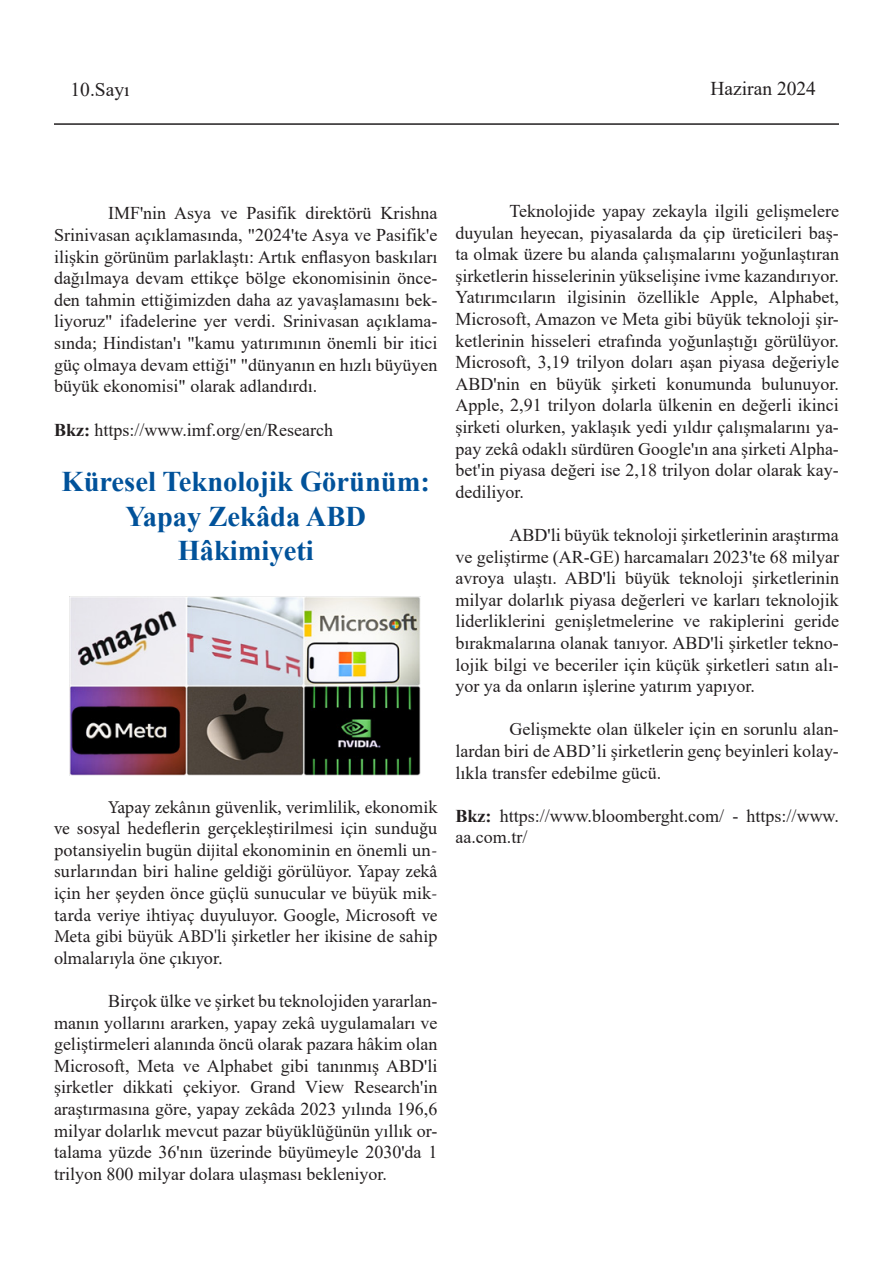
<style>
.page{position:relative;width:893px;height:1263px;background:#fff}
.page>*{position:absolute;margin:0;border:0;box-sizing:border-box;transform-origin:0 0}
.t1{font:700 28.5px/34.2px "Times New Roman";color:#01529a;text-align:center}
.t2{font:19.5px "Times New Roman";color:#231f20}
.t3{font:18px/21.6px "Times New Roman";color:#231f20;text-align:justify}
.t4{font:18px/21.6px "Minion Pro";color:#231f20;text-align:justify}
.s1{font-weight:700}
</style>
<div class="page">
<hr style="left:54px;top:123px;width:785px;height:2px;background:#231f20">
<img style="left:70px;top:596px;width:351px;height:179px">
<p class="t2" style="left:70px;top:75px;width:61px">10.Sayı</p>
<p class="t2" style="left:710px;top:74px;width:107px">Haziran 2024</p>
<p class="t3" style="left:54px;top:202px;width:385px;text-indent:54px">IMF'nin Asya ve Pasifik direktörü Krishna Srinivasan açıklamasında, "2024'te Asya ve Pasifik'e ilişkin görünüm parlaklaştı: Artık enflasyon baskıları dağılmaya devam ettikçe bölge ekonomisinin önce&shy;den tahmin ettiğimizden daha az yavaşlamasını bek&shy;liyoruz" ifadelerine yer verdi. Srinivasan açıklama&shy;sında; Hindistan'ı "kamu yatırımının önemli bir itici güç olmaya devam ettiği" "dünyanın en hızlı büyüyen büyük ekonomisi" olarak adlandırdı.</p>
<p class="t3" style="left:54px;top:418px;width:280px"><span class="s1">Bkz:</span> https://www.imf.org/en/Research</p>
<p class="t1" style="left:61px;top:464px;width:370px">Küresel Teknolojik Görünüm:<br>Yapay Zekâda ABD</p>
<p class="t1" style="left:178px;top:532px;width:138px">Hâkimiyeti</p>
<p class="t4" style="left:54px;top:796px;width:385px;text-indent:54px">Yapay zekânın güvenlik, verimlilik, ekonomik ve sosyal hedeflerin gerçekleştirilmesi için sunduğu potansiyelin bugün dijital ekonominin en önemli un&shy;surlarından biri haline geldiği görülüyor. Yapay zekâ için her şeyden önce güçlü sunucular ve büyük mik&shy;tarda veriye ihtiyaç duyuluyor. Google, Microsoft ve Meta gibi büyük ABD'li şirketler her ikisine de sahip olmalarıyla öne çıkıyor.</p>
<p class="t3" style="left:54px;top:989px;width:385px;text-indent:54px">Birçok ülke ve şirket bu teknolojiden yararlan&shy;manın yollarını ararken, yapay zekâ uygulamaları ve geliştirmeleri alanında öncü olarak pazara hâkim olan Microsoft, Meta ve Alphabet gibi tanınmış ABD'li şirketler dikkati çekiyor. Grand View Research'in araştırmasına göre, yapay zekâda 2023 yılında 196,6 milyar dolarlık mevcut pazar büyüklüğünün yıllık or&shy;talama yüzde 36'nın üzerinde büyümeyle 2030'da 1 trilyon 800 milyar dolara ulaşması bekleniyor.</p>
<p class="t3" style="left:455px;top:199px;width:385px;text-indent:54px">Teknolojide yapay zekayla ilgili gelişmelere duyulan heyecan, piyasalarda da çip üreticileri baş&shy;ta olmak üzere bu alanda çalışmalarını yoğunlaştıran şirketlerin hisselerinin yükselişine ivme kazandırıyor.<br>Yatırımcıların ilgisinin özellikle Apple, Alphabet, Microsoft, Amazon ve Meta gibi büyük teknoloji şir&shy;ketlerinin hisseleri etrafında yoğunlaştığı görülüyor.<br>Microsoft, 3,19 trilyon doları aşan piyasa değeriyle ABD'nin en büyük şirketi konumunda bulunuyor.<br>Apple, 2,91 trilyon dolarla ülkenin en değerli ikinci şirketi olurken, yaklaşık yedi yıldır çalışmalarını ya&shy;pay zekâ odaklı sürdüren Google'ın ana şirketi Alpha&shy;bet'in piyasa değeri ise 2,18 trilyon dolar olarak kay&shy;dediliyor.</p>
<p class="t3" style="left:455px;top:523px;width:385px;text-indent:54px">ABD'li büyük teknoloji şirketlerinin araştırma ve geliştirme (AR-GE) harcamaları 2023'te 68 milyar avroya ulaştı. ABD'li büyük teknoloji şirketlerinin milyar dolarlık piyasa değerleri ve karları teknolojik liderliklerini genişletmelerine ve rakiplerini geride bırakmalarına olanak tanıyor. ABD'li şirketler tekno&shy;lojik bilgi ve beceriler için küçük şirketleri satın alı&shy;yor ya da onların işlerine yatırım yapıyor.</p>
<p class="t3" style="left:455px;top:718px;width:385px;text-indent:54px">Gelişmekte olan ülkeler için en sorunlu alan&shy;lardan biri de ABD’li şirketlerin genç beyinleri kolay&shy;lıkla transfer edebilme gücü.</p>
<p class="t3" style="left:455px;top:804px;width:385px"><span class="s1">Bkz:</span> https://www.bloomberght.com/ - https://www. aa.com.tr/</p>
</div>
